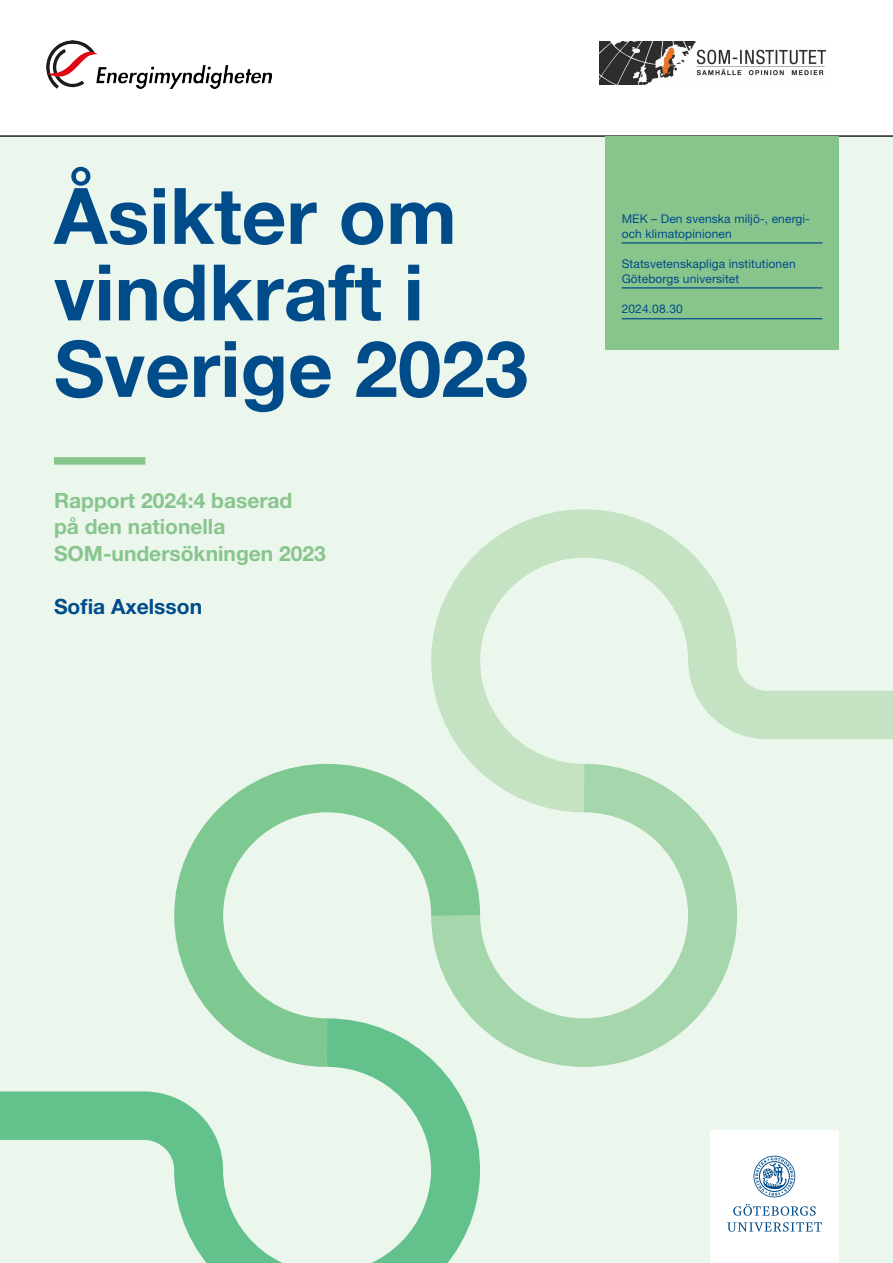
<style>
.page{position:relative;width:893px;height:1263px;background:#fff}
.page>*{position:absolute;margin:0;border:0;box-sizing:border-box;transform-origin:0 0}
.t1{font:700 78px/76.5px "Helvetica Neue LT Pro";color:#004b89}
.t2{font:700 21px "Helvetica Neue LT Pro";color:#88c58d}
.t3{font:700 21px "Helvetica Neue LT Pro";color:#004b89}
.t4{font:12px/15px "Helvetica Neue LT Pro";letter-spacing:.01em;color:#004b89}
</style>
<div class="page">
<div style="left:0;top:135px;width:893px;height:1128px;background:#ebf6ed"></div>
<div style="left:605px;top:136px;width:234px;height:214px;background:#88c58d"></div>
<hr style="left:622px;top:242px;width:200px;height:2px;background:#004b89">
<hr style="left:622px;top:287px;width:200px;height:1px;background:#004b89">
<hr style="left:622px;top:318px;width:200px;height:1px;background:#004b89">
<div style="left:54px;top:457px;width:91px;height:8px;background:#88c58d"></div>
<svg style="left:0;top:994px;width:507px;height:269px;background:#c8e8d4"></svg>
<svg style="left:505px;top:836px;width:256px;height:255px;background:#d7ecda"></svg>
<svg style="left:150px;top:740px;width:355px;height:351px;background:#c6e6ce"></svg>
<svg style="left:409px;top:504px;width:484px;height:332px;background:#deefdf"></svg>
<svg style="left:710px;top:1130px;width:129px;height:133px"></svg>
<img style="left:600px;top:42px;width:225px;height:43px">
<img style="left:47px;top:40px;width:225px;height:48px">
<p class="t1" style="left:54px;top:176px;width:476px">Åsikter om vindkraft i<br>Sverige 2023</p>
<p class="t2" style="left:54px;top:487px;width:240px">Rapport 2024:4 baserad</p>
<p class="t2" style="left:54px;top:513px;width:173px">på den nationella</p>
<p class="t2" style="left:54px;top:540px;width:273px">SOM-undersökningen 2023</p>
<p class="t3" style="left:54px;top:594px;width:150px">Sofia Axelsson</p>
<p class="t4" style="left:622px;top:211px;width:190px">MEK – Den svenska miljö-, energi&shy;och klimatopinionen</p>
<p class="t4" style="left:622px;top:256px;width:175px">Statsvetenskapliga institutionen</p>
<p class="t4" style="left:622px;top:271px;width:119px">Göteborgs universitet</p>
<p class="t4" style="left:622px;top:301px;width:63px">2024.08.30</p>
</div>
